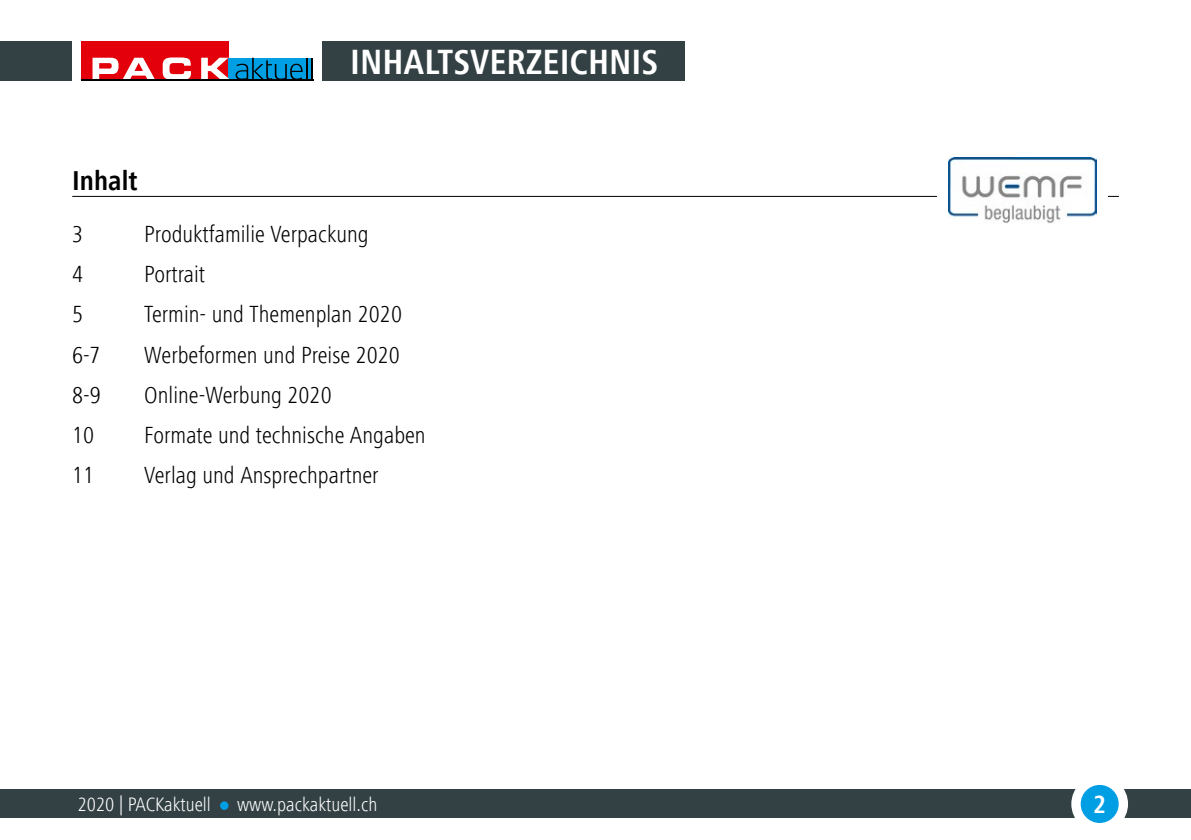
<style>
.page{position:relative;width:1191px;height:840px;background:#fff}
.page>*{position:absolute;margin:0;border:0;box-sizing:border-box;transform-origin:0 0}
.t1{font:700 condensed 36px "Frutiger Next Com";color:#fff}
.t2{font:700 condensed 28px "Frutiger Next Com";color:#000}
.t3{font:700 condensed 26px "Frutiger Next Com";color:#fff}
.t4{font:300 condensed 24px "Frutiger Next Com";color:#000}
.t5{font:300 condensed 20px "Frutiger Next Com";color:#fff}
</style>
<div class="page">
<div style="left:0;top:789px;width:1191px;height:28px;background:#334144"></div>
<div style="left:220px;top:801px;width:8px;height:8px;background:#009ee3;border-radius:50%"></div>
<hr style="left:72px;top:196px;width:1047px;height:1px;background:#000">
<div style="left:0;top:41px;width:685px;height:40px;background:#334144"></div>
<div style="left:937px;top:157px;width:170px;height:67px;background:#fff"></div>
<img style="left:948px;top:157px;width:148px;height:67px">
<div style="left:1071px;top:775px;width:57px;height:56px;background:#fff;border-radius:50%"></div>
<div style="left:1080px;top:784px;width:38px;height:38px;background:#009ee3;border-radius:50%"></div>
<div style="left:72px;top:34px;width:250px;height:58px;background:#fff"></div>
<div style="left:81px;top:41px;width:147px;height:38px;background:#e3000b"></div>
<div style="left:228px;top:58px;width:85px;height:22px;background:#009ee3"></div>
<svg style="left:236px;top:58px;width:71px;height:21px"></svg>
<hr style="left:311px;top:58px;width:2px;height:21px;background:#000">
<svg style="left:92px;top:58px;width:63px;height:21px"></svg>
<svg style="left:163px;top:57px;width:28px;height:22px"></svg>
<svg style="left:201px;top:58px;width:28px;height:21px"></svg>
<hr style="left:81px;top:79px;width:232px;height:2px;background:#000">
<h1 class="t1" style="left:350px;top:42px;width:309px">INHALTSVERZEICHNIS</h1>
<p class="t2" style="left:72px;top:165px;width:67px">Inhalt</p>
<p class="t4" style="left:72px;top:220px;width:13px">3</p>
<p class="t4" style="left:144px;top:220px;width:226px">Produktfamilie Verpackung</p>
<p class="t4" style="left:72px;top:260px;width:13px">4</p>
<p class="t4" style="left:144px;top:260px;width:62px">Portrait</p>
<p class="t4" style="left:72px;top:300px;width:13px">5</p>
<p class="t4" style="left:144px;top:300px;width:259px">Termin- und Themenplan 2020</p>
<p class="t4" style="left:72px;top:340px;width:30px">6-7</p>
<p class="t4" style="left:144px;top:340px;width:257px">Werbeformen und Preise 2020</p>
<p class="t4" style="left:72px;top:381px;width:30px">8-9</p>
<p class="t4" style="left:144px;top:381px;width:189px">Online-Werbung 2020</p>
<p class="t4" style="left:72px;top:421px;width:24px">10</p>
<p class="t4" style="left:144px;top:421px;width:283px">Formate und technische Angaben</p>
<p class="t4" style="left:72px;top:461px;width:24px">11</p>
<p class="t4" style="left:144px;top:461px;width:236px">Verlag und Ansprechpartner</p>
<p class="t5" style="left:78px;top:792px;width:135px">2020 | PACKaktuell</p>
<p class="t5" style="left:237px;top:792px;width:142px">www.packaktuell.ch</p>
<p class="t3" style="left:1093px;top:789px;width:14px">2</p>
</div>
